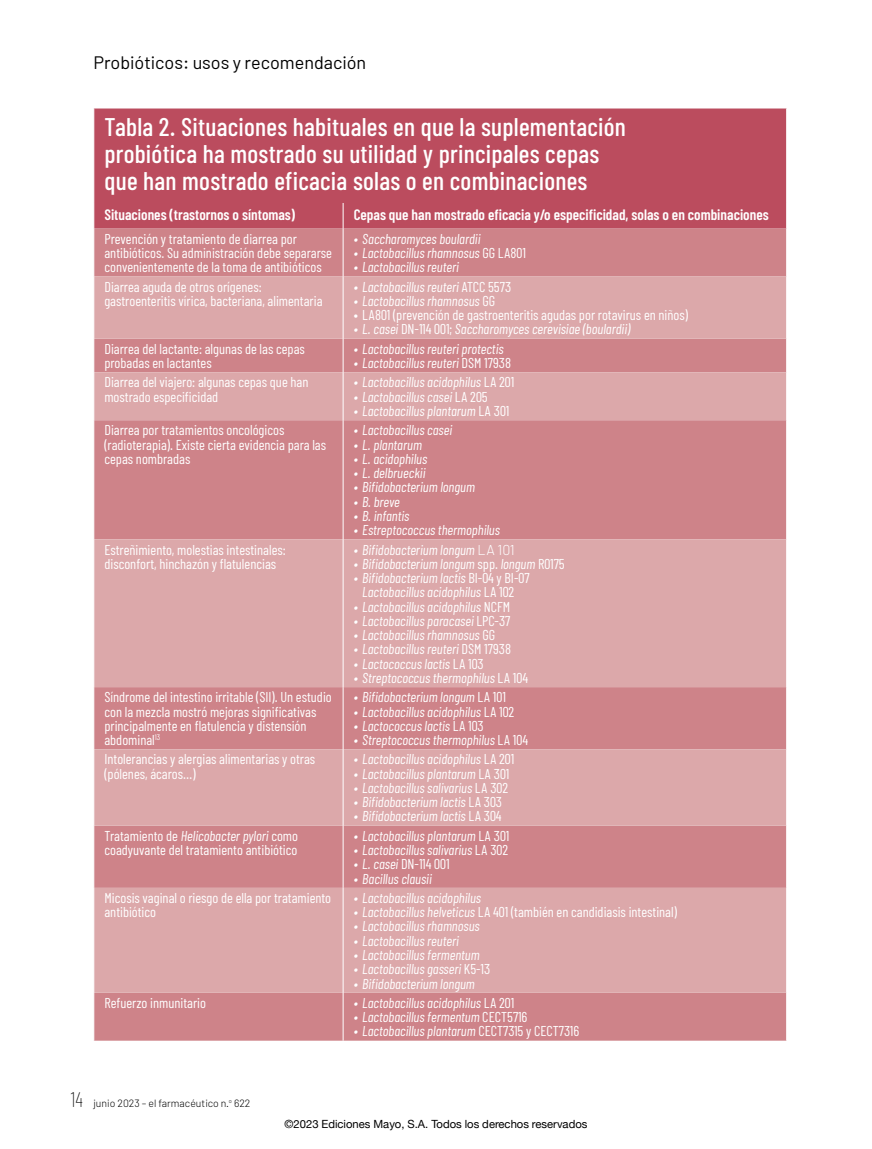
<style>
.page{position:relative;width:872px;height:1149px;background:#fff}
.page>*{position:absolute;margin:0;border:0;box-sizing:border-box;transform-origin:0 0}
.t1{font:500 25.5px/27px "Barlow Condensed";letter-spacing:.01em;color:#fff}
.t2{font:18px "Barlow";color:#000}
.t3{font:600 15px "Barlow Condensed";color:#fff}
.t4{font:italic 14.25px/14.2px "Barlow Condensed";color:#fff;text-align:center}
.t5{font:14.25px/14.2px "Barlow Condensed";color:#fff}
.t6{font:11.25px "Helvetica Neue";color:#000}
.t7{font:300 10.5px "Barlow";color:#000}
.s1{font-style:normal}
.s2{font-family:"Barlow";font-weight:300;font-style:normal}
.s3{font-style:italic}
.s4{font-family:"Barlow Condensed";font-weight:100;font-size:21px}
</style>
<div class="page">
<div style="left:95px;top:108px;width:691px;height:120px;background:#bb4c5e"></div>
<div style="left:95px;top:228px;width:691px;height:812px;background:#ce8389"></div>
<svg style="left:95px;top:276px;width:691px;height:716px;background:#d6999d"></svg>
<svg style="left:343px;top:203px;width:1px;height:25px"></svg>
<hr style="left:343px;top:228px;width:1px;height:48px;background:#fff">
<hr style="left:343px;top:276px;width:1px;height:62px;background:#fff">
<hr style="left:343px;top:338px;width:1px;height:34px;background:#fff">
<hr style="left:343px;top:372px;width:1px;height:48px;background:#fff">
<hr style="left:343px;top:420px;width:1px;height:119px;background:#fff">
<hr style="left:343px;top:539px;width:1px;height:148px;background:#fff">
<hr style="left:343px;top:687px;width:1px;height:62px;background:#fff">
<hr style="left:343px;top:749px;width:1px;height:76px;background:#fff">
<hr style="left:343px;top:825px;width:1px;height:62px;background:#fff">
<hr style="left:343px;top:887px;width:1px;height:105px;background:#fff">
<hr style="left:343px;top:992px;width:1px;height:48px;background:#fff">
<svg style="left:94px;top:203px;width:1px;height:25px"></svg>
<svg style="left:786px;top:203px;width:1px;height:25px"></svg>
<p class="t2" style="left:93px;top:51px;width:274px">Probióticos: usos y recomendación</p>
<h1 class="t1" style="left:104px;top:113px;width:523px">Tabla 2. Situaciones habituales en que la suplementación probiótica ha mostrado su utilidad y principales cepas que han mostrado eficacia solas o en combinaciones</h1>
<p class="t3" style="left:104px;top:205px;width:192px">Situaciones (trastornos o síntomas)</p>
<p class="t3" style="left:354px;top:205px;width:416px">Cepas que han mostrado eficacia y/o especificidad, solas o en combinaciones</p>
<p class="t5" style="left:104px;top:231px;width:229px">Prevención y tratamiento de diarrea por antibióticos. Su administración debe separarse convenientemente de la toma de antibióticos</p>
<p class="t4" style="left:354px;top:231px;width:128px">• Saccharomyces boulardii</p>
<p class="t4" style="left:354px;top:245px;width:174px">• Lactobacillus rhamnosus <span class="s1">GG LA801</span></p>
<p class="t4" style="left:354px;top:259px;width:107px">• Lactobacillus reuteri</p>
<p class="t5" style="left:104px;top:279px;width:220px">Diarrea aguda de otros orígenes: gastroenteritis vírica, bacteriana, alimentaria</p>
<p class="t4" style="left:354px;top:279px;width:159px">• Lactobacillus reuteri <span class="s1">ATCC 5573</span></p>
<p class="t4" style="left:354px;top:293px;width:143px">• Lactobacillus rhamnosus <span class="s1">GG</span></p>
<p class="t5" style="left:354px;top:307px;width:336px">• LA801 (prevención de gastroenteritis agudas por rotavirus en niños)</p>
<p class="t4" style="left:354px;top:321px;width:278px">• L. casei <span class="s1">DN-114 001;</span> Saccharomyces cerevisiae (boulardii)</p>
<p class="t5" style="left:104px;top:341px;width:202px">Diarrea del lactante: algunas de las cepas probadas en lactantes</p>
<p class="t4" style="left:354px;top:341px;width:151px">• Lactobacillus reuteri protectis</p>
<p class="t4" style="left:354px;top:355px;width:159px">• Lactobacillus reuteri <span class="s1">DSM 17938</span></p>
<p class="t5" style="left:104px;top:374px;width:205px">Diarrea del viajero: algunas cepas que han mostrado especificidad</p>
<p class="t4" style="left:354px;top:374px;width:162px">• Lactobacillus acidophilus <span class="s1">LA 201</span></p>
<p class="t4" style="left:354px;top:389px;width:135px">• Lactobacillus casei <span class="s1">LA 205</span></p>
<p class="t4" style="left:354px;top:403px;width:157px">• Lactobacillus plantarum <span class="s1">LA 301</span></p>
<p class="t5" style="left:104px;top:422px;width:223px">Diarrea por tratamientos oncológicos (radioterapia). Existe cierta evidencia para las cepas nombradas</p>
<p class="t4" style="left:354px;top:422px;width:100px">• Lactobacillus casei</p>
<p class="t4" style="left:354px;top:437px;width:70px">• L. plantarum</p>
<p class="t4" style="left:354px;top:451px;width:75px">• L. acidophilus</p>
<p class="t4" style="left:354px;top:465px;width:73px">• L. delbrueckii</p>
<p class="t4" style="left:354px;top:479px;width:123px">• Bifidobacterium longum</p>
<p class="t4" style="left:354px;top:494px;width:48px">• B. breve</p>
<p class="t4" style="left:354px;top:508px;width:57px">• B. infantis</p>
<p class="t4" style="left:354px;top:522px;width:148px">• Estreptococcus thermophilus</p>
<p class="t5" style="left:104px;top:541px;width:183px">Estreñimiento, molestias intestinales: disconfort, hinchazón y flatulencias</p>
<p class="t4" style="left:354px;top:541px;width:163px">• Bifidobacterium longum <span class="s2">LA 101</span></p>
<p class="t4" style="left:354px;top:556px;width:212px">• Bifidobacterium longum <span class="s1">spp.</span> longum <span class="s1">R0175</span></p>
<p class="t4" style="left:354px;top:570px;width:177px">• Bifidobacterium lactis <span class="s1">BI-04 y BI-07<br></span>Lactobacillus acidophilus <span class="s1">LA 102</span></p>
<p class="t4" style="left:354px;top:598px;width:158px">• Lactobacillus acidophilus <span class="s1">NCFM</span></p>
<p class="t4" style="left:354px;top:613px;width:158px">• Lactobacillus paracasei <span class="s1">LPC-37</span></p>
<p class="t4" style="left:354px;top:627px;width:143px">• Lactobacillus rhamnosus <span class="s1">GG</span></p>
<p class="t4" style="left:354px;top:641px;width:159px">• Lactobacillus reuteri <span class="s1">DSM 17938</span></p>
<p class="t4" style="left:354px;top:655px;width:132px">• Lactococcus lactis <span class="s1">LA 103</span></p>
<p class="t4" style="left:354px;top:670px;width:176px">• Streptococcus thermophilus <span class="s1">LA 104</span></p>
<p class="t5" style="left:104px;top:689px;width:229px">Síndrome del intestino irritable (SII). Un estudio con la mezcla mostró mejoras significativas principalmente en flatulencia y distensión abdominal<sup>13</sup></p>
<p class="t4" style="left:354px;top:689px;width:154px">• Bifidobacterium longum <span class="s1">LA 101</span></p>
<p class="t4" style="left:354px;top:703px;width:162px">• Lactobacillus acidophilus <span class="s1">LA 102</span></p>
<p class="t4" style="left:354px;top:718px;width:132px">• Lactococcus lactis <span class="s1">LA 103</span></p>
<p class="t4" style="left:354px;top:732px;width:176px">• Streptococcus thermophilus <span class="s1">LA 104</span></p>
<p class="t5" style="left:104px;top:751px;width:212px">Intolerancias y alergias alimentarias y otras (pólenes, ácaros…)</p>
<p class="t4" style="left:354px;top:751px;width:162px">• Lactobacillus acidophilus <span class="s1">LA 201</span></p>
<p class="t4" style="left:354px;top:765px;width:157px">• Lactobacillus plantarum <span class="s1">LA 301</span></p>
<p class="t4" style="left:354px;top:780px;width:156px">• Lactobacillus salivarius <span class="s1">LA 302</span></p>
<p class="t4" style="left:354px;top:794px;width:150px">• Bifidobacterium lactis <span class="s1">LA 303</span></p>
<p class="t4" style="left:354px;top:808px;width:149px">• Bifidobacterium lactis <span class="s1">LA 304</span></p>
<p class="t5" style="left:104px;top:827px;width:195px">Tratamiento de <span class="s3">Helicobacter pylori</span> como coadyuvante del tratamiento antibiótico</p>
<p class="t4" style="left:354px;top:827px;width:157px">• Lactobacillus plantarum <span class="s1">LA 301</span></p>
<p class="t4" style="left:354px;top:842px;width:156px">• Lactobacillus salivarius <span class="s1">LA 302</span></p>
<p class="t5" style="left:354px;top:856px;width:97px"><span class="s3">• L. casei</span> DN-114 001</p>
<p class="t4" style="left:354px;top:870px;width:80px">• Bacillus clausii</p>
<p class="t5" style="left:104px;top:890px;width:228px">Micosis vaginal o riesgo de ella por tratamiento antibiótico</p>
<p class="t4" style="left:354px;top:890px;width:129px">• Lactobacillus acidophilus</p>
<p class="t5" style="left:354px;top:904px;width:324px"><span class="s3">• Lactobacillus helveticus</span> LA 401 (también en candidiasis intestinal)</p>
<p class="t4" style="left:354px;top:918px;width:127px">• Lactobacillus rhamnosus</p>
<p class="t4" style="left:354px;top:932px;width:107px">• Lactobacillus reuteri</p>
<p class="t4" style="left:354px;top:947px;width:127px">• Lactobacillus fermentum</p>
<p class="t4" style="left:354px;top:961px;width:138px">• Lactobacillus gasseri <span class="s1">K5-13</span></p>
<p class="t4" style="left:354px;top:975px;width:123px">• Bifidobacterium longum</p>
<p class="t5" style="left:104px;top:994px;width:103px">Refuerzo inmunitario</p>
<p class="t4" style="left:354px;top:994px;width:162px">• Lactobacillus acidophilus <span class="s1">LA 201</span></p>
<p class="t4" style="left:354px;top:1009px;width:175px">• Lactobacillus fermentum <span class="s1">CECT5716</span></p>
<p class="t4" style="left:354px;top:1023px;width:227px">• Lactobacillus plantarum <span class="s1">CECT7315 y CECT7316</span></p>
<p class="t7" style="left:71px;top:1096px;width:181px"><span class="s4">14</span> junio 2023 – el farmacéutico n.<sup>o</sup> 622</p>
<p class="t6" style="left:284px;top:1114px;width:304px">©2023 Ediciones Mayo, S.A. Todos los derechos reservados</p>
</div>
